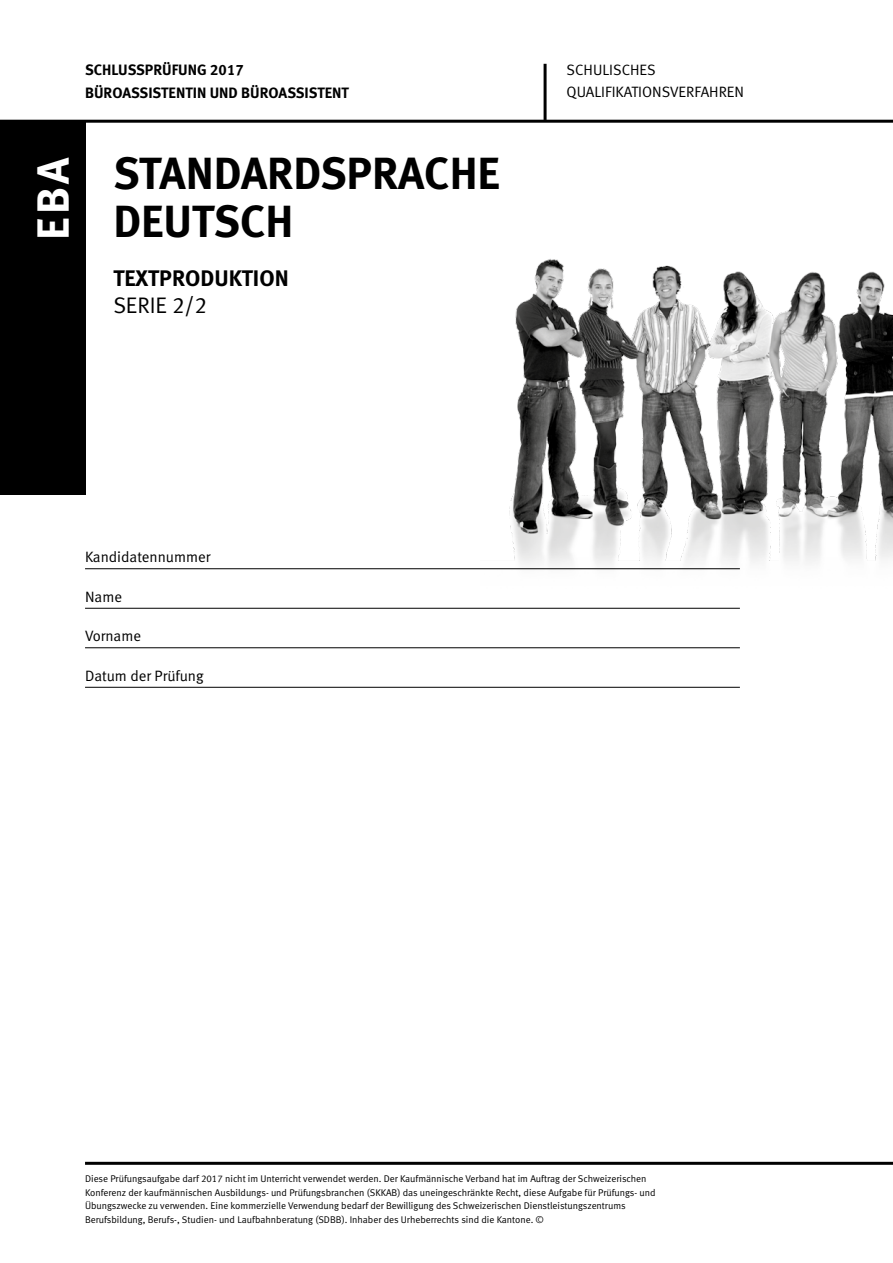
<style>
.page{position:relative;width:893px;height:1263px;background:#fff}
.page>*{position:absolute;margin:0;border:0;box-sizing:border-box;transform-origin:0 0}
.t1{font:45px "Meta Bold LF";color:#000}
.t2{font:45px "Meta Bold LF";color:#fff}
.t3{font:22.5px "Meta Bold LF";color:#000}
.t4{font:22.5px "Meta Normal LF";color:#000}
.t5{font:15px "Meta Normal LF";color:#000}
.t6{font:15px "Meta Bold LF";color:#000}
.t7{font:9.75px/13.5px "Meta Normal LF";color:#000}
</style>
<div class="page">
<div style="left:0;top:122px;width:85px;height:373px;background:#000"></div>
<img style="left:481px;top:259px;width:412px;height:311px">
<hr style="left:544px;top:64px;width:3px;height:56px;background:#000">
<hr style="left:0;top:120px;width:893px;height:3px;background:#000">
<hr style="left:85px;top:1162px;width:808px;height:3px;background:#000">
<hr style="left:85px;top:568px;width:655px;height:1px;background:#000">
<hr style="left:85px;top:608px;width:655px;height:1px;background:#000">
<hr style="left:85px;top:647px;width:655px;height:1px;background:#000">
<hr style="left:85px;top:687px;width:655px;height:1px;background:#000">
<p class="t6" style="left:85px;top:61px;width:160px">SCHLUSSPRÜFUNG 2017</p>
<p class="t6" style="left:85px;top:84px;width:265px">BÜROASSISTENTIN UND BÜROASSISTENT</p>
<p class="t2" style="left:27px;top:240px;width:85px;rotate:-90deg">EBA</p>
<p class="t1" style="left:113px;top:146px;width:388px">STANDARDSPRACHE</p>
<p class="t1" style="left:113px;top:194px;width:181px">DEUTSCH</p>
<p class="t3" style="left:113px;top:264px;width:177px">TEXTPRODUKTION</p>
<p class="t4" style="left:113px;top:292px;width:95px">SERIE 2/2</p>
<p class="t5" style="left:567px;top:61px;width:90px">SCHULISCHES</p>
<p class="t5" style="left:567px;top:83px;width:179px">QUALIFIKATIONSVERFAHREN</p>
<p class="t5" style="left:85px;top:548px;width:127px">Kandidatennummer</p>
<p class="t5" style="left:85px;top:588px;width:39px">Name</p>
<p class="t5" style="left:85px;top:627px;width:58px">Vorname</p>
<p class="t5" style="left:85px;top:667px;width:120px">Datum der Prüfung</p>
<p class="t7" style="left:85px;top:1172px;width:572px">Diese Prüfungsaufgabe darf 2017 nicht im Unterricht verwendet werden. Der Kaufmännische Verband hat im Auftrag der Schweizerischen Konferenz der kaufmännischen Ausbildungs- und Prüfungsbranchen (SKKAB) das uneingeschränkte Recht, diese Aufgabe für Prüfungs- und Übungszwecke zu verwenden. Eine kommerzielle Verwendung bedarf der Bewilligung des Schweizerischen Dienstleistungszentrums Berufsbildung, Berufs-, Studien- und Laufbahnberatung (SDBB). Inhaber des Urheberrechts sind die Kantone. ©</p>
</div>
